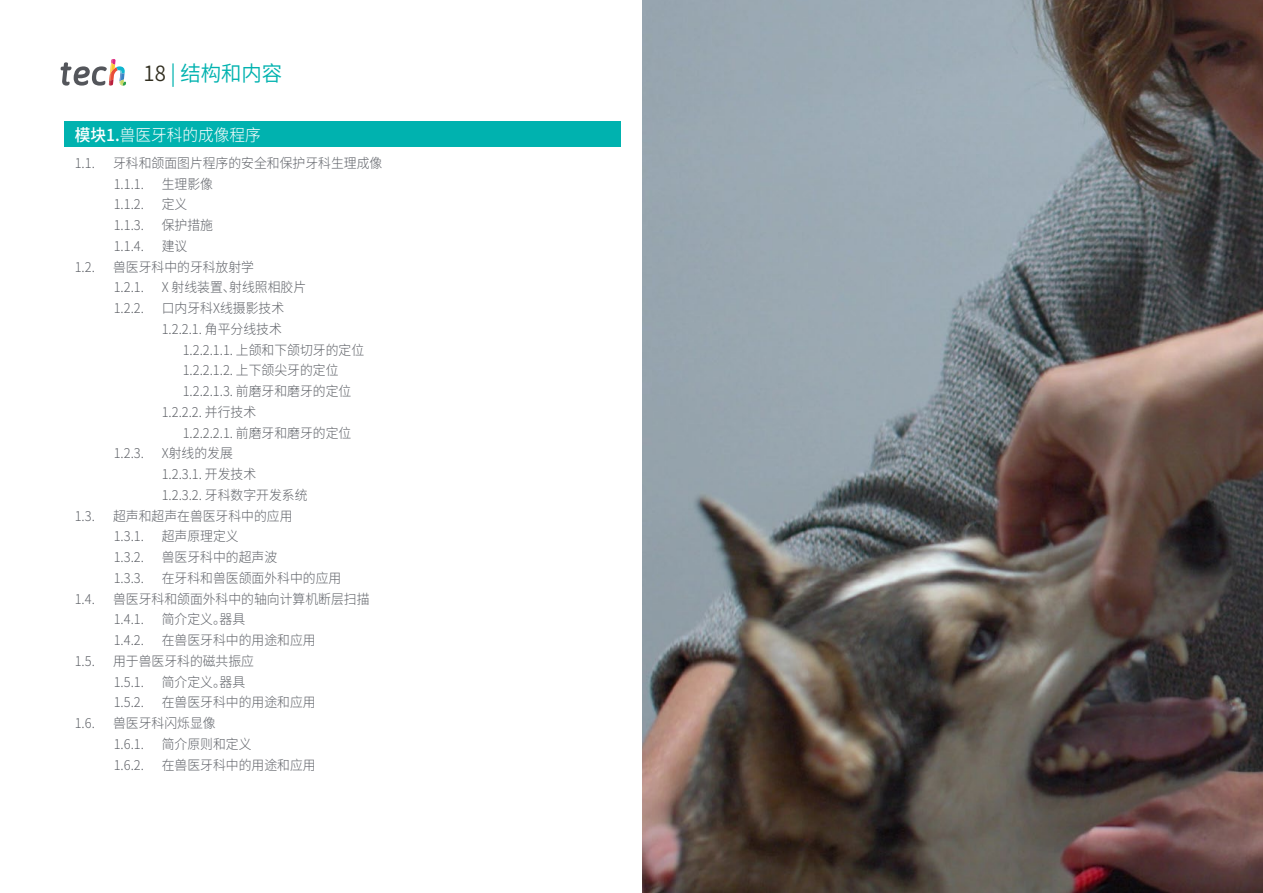
<style>
.page{position:relative;width:1263px;height:893px;background:#fff}
.page>*{position:absolute;margin:0;border:0;box-sizing:border-box;transform-origin:0 0}
.t1{font:21px "Source Han Sans CN";color:#00b2af}
.t2{font:300 16.5px "Source Han Sans CN";color:#fff;scale:.95 1}
.t3{font:300 13.5px/20.7px "Source Han Sans CN";color:#61646a;scale:.95 1}
.s1{color:#312e20}
.s2{font-weight:500}
</style>
<div class="page">
<img style="left:642px;top:0;width:621px;height:893px">
<div style="left:64px;top:121px;width:557px;height:26px;background:#00b2af"></div>
<svg style="left:61px;top:59px;width:65px;height:27px"></svg>
<h1 class="t1" style="left:144px;top:61px;width:140px"><span class="s1">18</span> | 结构和内容</h1>
<p class="t2" style="left:75px;top:125px;width:197px"><span class="s2">模块1.</span>兽医牙科的成像程序</p>
<p class="t3" style="left:75px;top:153px;width:23px">1.1.</p>
<p class="t3" style="left:113px;top:153px;width:285px">牙科和颌面图片程序的安全和保护牙科生理成像<br>1.1.1.</p>
<p class="t3" style="left:162px;top:174px;width:55px">生理影像</p>
<p class="t3" style="left:114px;top:194px;width:33px">1.1.2.</p>
<p class="t3" style="left:162px;top:194px;width:28px">定义</p>
<p class="t3" style="left:114px;top:215px;width:33px">1.1.3.</p>
<p class="t3" style="left:162px;top:215px;width:55px">保护措施</p>
<p class="t3" style="left:114px;top:236px;width:33px">1.1.4.</p>
<p class="t3" style="left:162px;top:236px;width:28px">建议</p>
<p class="t3" style="left:75px;top:257px;width:23px">1.2.</p>
<p class="t3" style="left:113px;top:257px;width:150px">兽医牙科中的牙科放射学<br>1.2.1.</p>
<p class="t3" style="left:162px;top:277px;width:154px">X 射线装置、射线照相胶片</p>
<p class="t3" style="left:114px;top:298px;width:33px">1.2.2.</p>
<p class="t3" style="left:162px;top:298px;width:130px">口内牙科X线摄影技术</p>
<p class="t3" style="left:162px;top:319px;width:128px">1.2.2.1. 角平分线技术</p>
<p class="t3" style="left:183px;top:340px;width:192px">1.2.2.1.1. 上颌和下颌切牙的定位</p>
<p class="t3" style="left:183px;top:360px;width:165px">1.2.2.1.2. 上下颌尖牙的定位</p>
<p class="t3" style="left:183px;top:381px;width:179px">1.2.2.1.3. 前磨牙和磨牙的定位</p>
<p class="t3" style="left:162px;top:402px;width:101px">1.2.2.2. 并行技术</p>
<p class="t3" style="left:183px;top:423px;width:179px">1.2.2.2.1. 前磨牙和磨牙的定位</p>
<p class="t3" style="left:114px;top:443px;width:33px">1.2.3.</p>
<p class="t3" style="left:162px;top:443px;width:155px">X射线的发展<br>1.2.3.1. 开发技术<br>1.2.3.2. 牙科数字开发系统</p>
<p class="t3" style="left:75px;top:506px;width:23px">1.3.</p>
<p class="t3" style="left:113px;top:506px;width:190px">超声和超声在兽医牙科中的应用<br>1.3.1.</p>
<p class="t3" style="left:162px;top:526px;width:82px">超声原理定义</p>
<p class="t3" style="left:114px;top:547px;width:33px">1.3.2.</p>
<p class="t3" style="left:162px;top:547px;width:123px">兽医牙科中的超声波</p>
<p class="t3" style="left:114px;top:568px;width:33px">1.3.3.</p>
<p class="t3" style="left:162px;top:568px;width:191px">在牙科和兽医颌面外科中的应用</p>
<p class="t3" style="left:75px;top:589px;width:23px">1.4.</p>
<p class="t3" style="left:113px;top:589px;width:271px">兽医牙科和颌面外科中的轴向计算机断层扫描<br>1.4.1.</p>
<p class="t3" style="left:162px;top:609px;width:89px">简介定义。器具</p>
<p class="t3" style="left:114px;top:630px;width:33px">1.4.2.</p>
<p class="t3" style="left:162px;top:630px;width:163px">在兽医牙科中的用途和应用</p>
<p class="t3" style="left:75px;top:651px;width:23px">1.5.</p>
<p class="t3" style="left:113px;top:651px;width:150px">用于兽医牙科的磁共振应<br>1.5.1.</p>
<p class="t3" style="left:162px;top:672px;width:89px">简介定义。器具</p>
<p class="t3" style="left:114px;top:692px;width:33px">1.5.2.</p>
<p class="t3" style="left:162px;top:692px;width:163px">在兽医牙科中的用途和应用</p>
<p class="t3" style="left:75px;top:713px;width:23px">1.6.</p>
<p class="t3" style="left:113px;top:713px;width:110px">兽医牙科闪烁显像<br>1.6.1.</p>
<p class="t3" style="left:162px;top:734px;width:96px">简介原则和定义</p>
<p class="t3" style="left:114px;top:755px;width:33px">1.6.2.</p>
<p class="t3" style="left:162px;top:755px;width:163px">在兽医牙科中的用途和应用</p>
</div>
